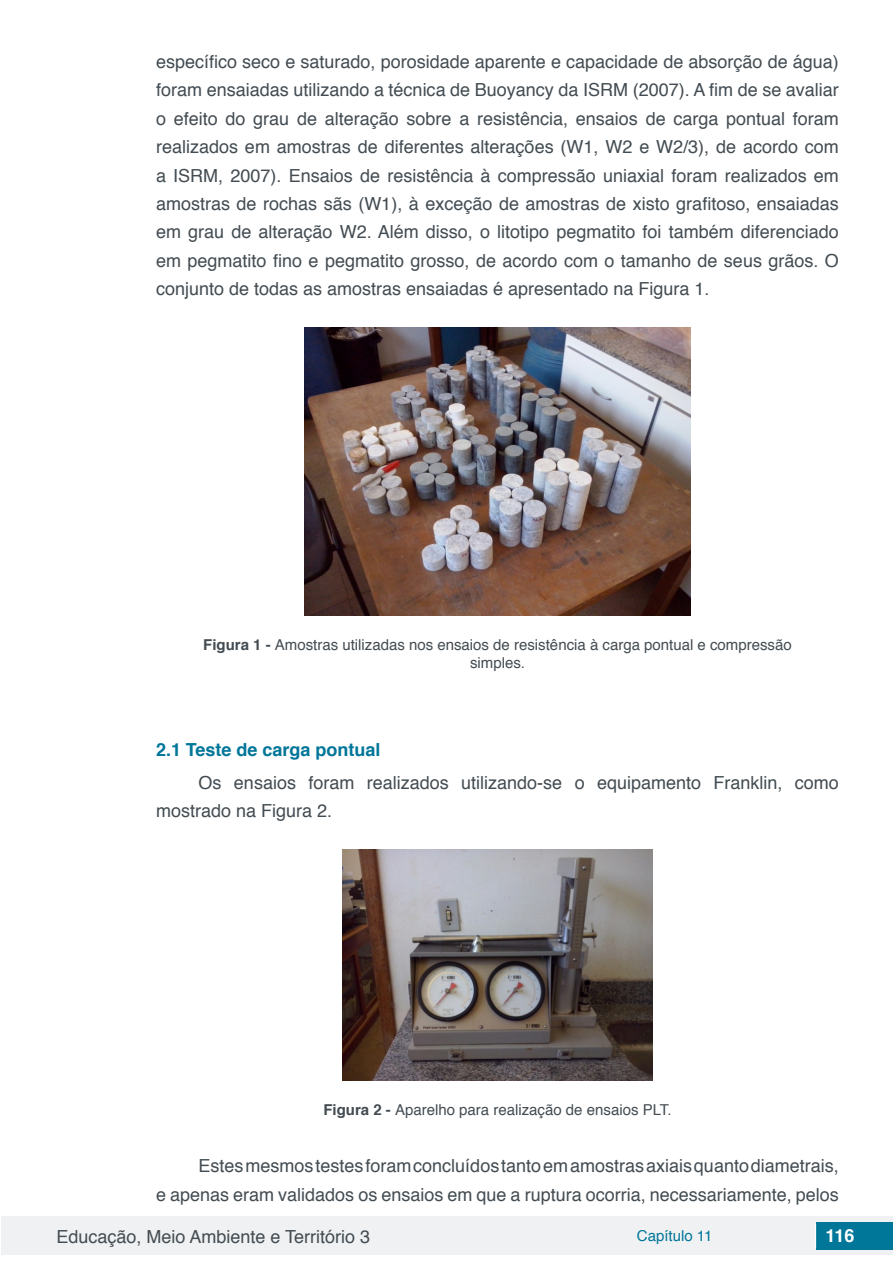
<style>
.page{position:relative;width:893px;height:1263px;background:#fff}
.page>*{position:absolute;margin:0;border:0;box-sizing:border-box;transform-origin:0 0}
.t1{font:18px/28.5px "Helvetica";color:#434c52;text-align:justify}
.t2{font:700 18px "Helvetica";color:#007699}
.t3{font:700 18px "Helvetica";color:#fff}
.t4{font:15px/18px "Helvetica";color:#434c52;text-align:center}
.t5{font:15px "Helvetica";color:#007699}
.s1{font-weight:700}
</style>
<div class="page">
<div style="left:1px;top:1216px;width:891px;height:38px;background:#f0f1f2"></div>
<div style="left:816px;top:1222px;width:77px;height:27px;background:#007699"></div>
<svg style="left:815px;top:1224px;width:1px;height:24px"></svg>
<img style="left:305px;top:327px;width:385px;height:288px">
<img style="left:343px;top:849px;width:309px;height:231px">
<p class="t1" style="left:156px;top:47px;width:684px">específico seco e saturado, porosidade aparente e capacidade de absorção de água) foram ensaiadas utilizando a técnica de Buoyancy da ISRM (2007). A fim de se avaliar o efeito do grau de alteração sobre a resistência, ensaios de carga pontual foram realizados em amostras de diferentes alterações (W1, W2 e W2/3), de acordo com a ISRM, 2007). Ensaios de resistência à compressão uniaxial foram realizados em amostras de rochas sãs (W1), à exceção de amostras de xisto grafitoso, ensaiadas em grau de alteração W2. Além disso, o litotipo pegmatito foi também diferenciado em pegmatito fino e pegmatito grosso, de acordo com o tamanho de seus grãos. O conjunto de todas as amostras ensaiadas é apresentado na Figura 1.</p>
<p class="t4" style="left:203px;top:636px;width:590px"><span class="s1">Figura 1 -</span> Amostras utilizadas nos ensaios de resistência à carga pontual e compressão simples.</p>
<p class="t2" style="left:156px;top:735px;width:226px">2.1 Teste de carga pontual</p>
<p class="t1" style="left:156px;top:769px;width:684px;text-indent:43px">Os ensaios foram realizados utilizando-se o equipamento Franklin, como mostrado na Figura 2.</p>
<p class="t4" style="left:323px;top:1101px;width:350px"><span class="s1">Figura 2 -</span> Aparelho para realização de ensaios PLT.</p>
<p class="t1" style="left:156px;top:1152px;width:684px;text-align:right">Estes mesmos testes foram concluídos tanto em amostras axiais quanto diametrais,<br>e apenas eram validados os ensaios em que a ruptura ocorria, necessariamente, pelos</p>
<p class="t1" style="left:56px;top:1223px;width:315px">Educação, Meio Ambiente e Território 3</p>
<p class="t5" style="left:637px;top:1224px;width:77px">Capítulo 11</p>
<p class="t3" style="left:825px;top:1221px;width:31px">116</p>
</div>
